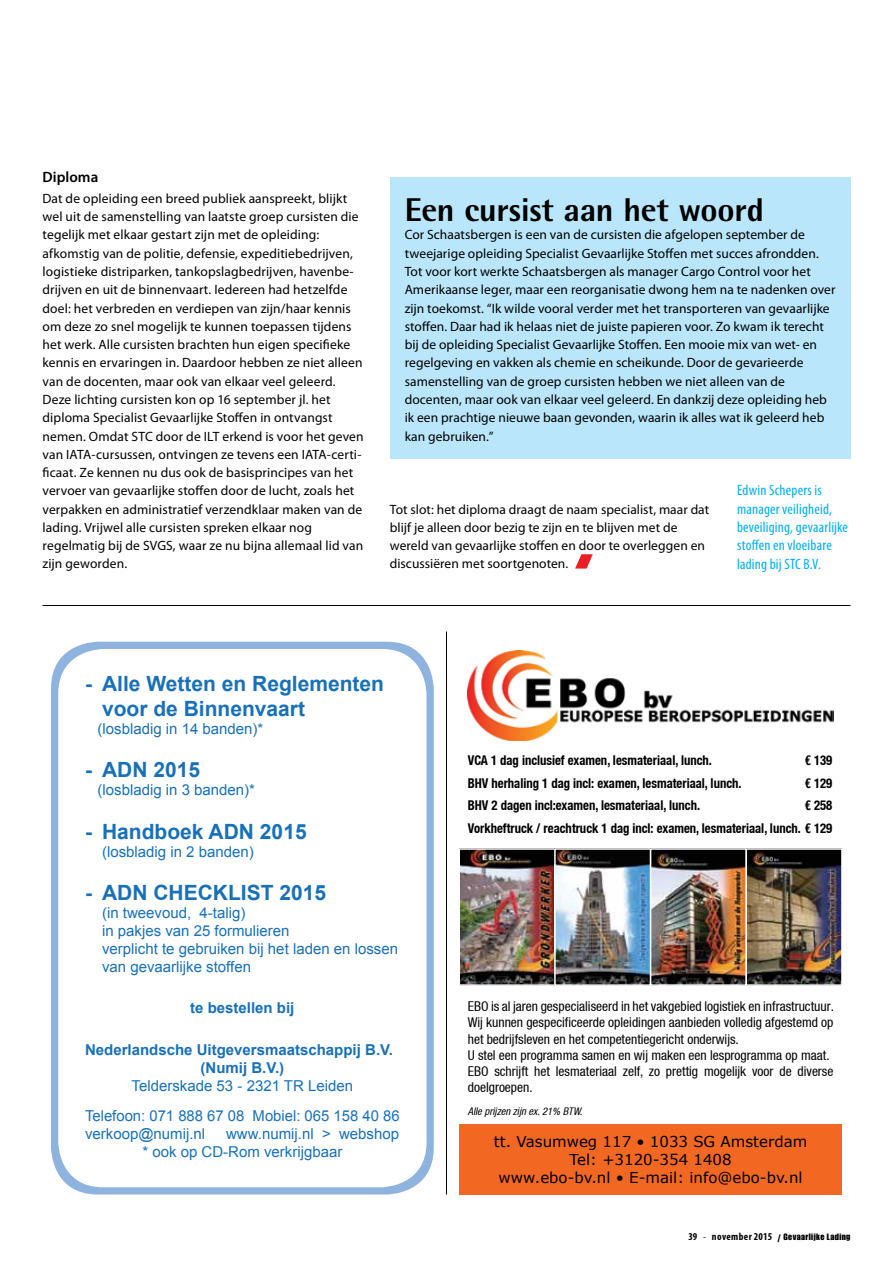
<style>
.page{position:relative;width:893px;height:1263px;background:#fff}
.page>*{position:absolute;margin:0;border:0;box-sizing:border-box;transform-origin:0 0}
.t1{font:800 33px "Rotis Semi Sans Std";letter-spacing:-.005em;color:#000}
.t2{font:700 21px/25.2px "Arial";color:#1870b8}
.t3{font:15px/18px "Arial";color:#1870b8}
.t4{font:condensed 15px/18.3px "Myriad Pro";letter-spacing:.015em;color:#00aeef}
.t5{font:15px/18px "Verdana";color:#000;text-align:center}
.t6{font:700 15px/18px "Arial";color:#1870b8;text-align:center}
.t7{font:600 15px "Myriad Pro";letter-spacing:.005em;color:#000}
.t8{font:13.5px/18.3px "Myriad Pro";letter-spacing:.005em;color:#000}
.t9{font:condensed 13.5px/16.2px "Helvetica Neue LT";color:#000}
.t10{font:700 condensed 13.5px/22.5px "Helvetica Neue LT";color:#000;text-align:right;scale:.94 1}
.t11{font:italic condensed 10.5px "Helvetica Neue LT";color:#000}
.t12{font:9px "Impact LT Std";letter-spacing:.045em;color:#000}
.s1{font-family:"Myriad Pro";font-weight:700;font-stretch:condensed;font-size:10.5px}
.s2{font-family:"Myriad Pro";font-stretch:condensed;font-size:10.5px}
.s3{font-size:10.5px}
</style>
<div class="page">
<svg style="left:575px;top:554px;width:18px;height:14px"></svg>
<div style="left:390px;top:178px;width:460px;height:281px;background:#b9e6fa"></div>
<hr style="left:43px;top:605px;width:807px;height:1px;background:#000">
<div style="left:51px;top:642px;width:383px;height:552px;background:#8eb3df;border-radius:47px"></div>
<div style="left:58px;top:649px;width:368px;height:538px;background:#fff;border-radius:45px"></div>
<img style="left:468px;top:650px;width:365px;height:91px">
<img style="left:462px;top:851px;width:377px;height:132px">
<div style="left:459px;top:848px;width:97px;height:138px;border:2px solid #fff"></div>
<div style="left:554px;top:848px;width:97px;height:138px;border:2px solid #fff"></div>
<div style="left:459px;top:1124px;width:383px;height:70px;background:#f26722"></div>
<div style="left:650px;top:848px;width:97px;height:138px;border:2px solid #fff"></div>
<div style="left:745px;top:848px;width:97px;height:138px;border:2px solid #fff"></div>
<hr style="left:446px;top:631px;width:1px;height:563px;background:#000">
<p class="t7" style="left:43px;top:167px;width:57px">Diploma</p>
<p class="t8" style="left:43px;top:189px;width:323px">Dat de opleiding een breed publiek aanspreekt, blijkt wel uit de samenstelling van laatste groep cursisten die tegelijk met elkaar gestart zijn met de opleiding: afkomstig van de politie, defensie, expeditiebedrijven, logistieke distriparken, tankopslagbedrijven, havenbe&shy;drijven en uit de binnenvaart. Iedereen had hetzelfde doel: het verbreden en verdiepen van zijn/haar kennis om deze zo snel mogelijk te kunnen toepassen tijdens het werk. Alle cursisten brachten hun eigen specifieke kennis en ervaringen in. Daardoor hebben ze niet alleen van de docenten, maar ook van elkaar veel geleerd.<br>Deze lichting cursisten kon op 16 september jl. het diploma Specialist Gevaarlijke Stoffen in ontvangst nemen. Omdat STC door de ILT erkend is voor het geven van IATA-cursussen, ontvingen ze tevens een IATA-certi&shy;ficaat. Ze kennen nu dus ook de basisprincipes van het vervoer van gevaarlijke stoffen door de lucht, zoals het verpakken en administratief verzendklaar maken van de lading. Vrijwel alle cursisten spreken elkaar nog regelmatig bij de SVGS, waar ze nu bijna allemaal lid van zijn geworden.</p>
<h1 class="t1" style="left:405px;top:189px;width:361px">Een cursist aan het woord</h1>
<p class="t8" style="left:405px;top:225px;width:432px">Cor Schaatsbergen is een van de cursisten die afgelopen september de tweejarige opleiding Specialist Gevaarlijke Stoffen met succes afrondden.<br>Tot voor kort werkte Schaatsbergen als manager Cargo Control voor het Amerikaanse leger, maar een reorganisatie dwong hem na te nadenken over zijn toekomst. “Ik wilde vooral verder met het transporteren van gevaarlijke stoffen. Daar had ik helaas niet de juiste papieren voor. Zo kwam ik terecht bij de opleiding Specialist Gevaarlijke Stoffen. Een mooie mix van wet- en regelgeving en vakken als chemie en scheikunde. Door de gevarieerde samenstelling van de groep cursisten hebben we niet alleen van de docenten, maar ook van elkaar veel geleerd. En dankzij deze opleiding heb ik een prachtige nieuwe baan gevonden, waarin ik alles wat ik geleerd heb kan gebruiken.”</p>
<p class="t8" style="left:390px;top:500px;width:321px">Tot slot: het diploma draagt de naam specialist, maar dat blijf je alleen door bezig te zijn en te blijven met de wereld van gevaarlijke stoffen en door te overleggen en discussiëren met soortgenoten.</p>
<p class="t4" style="left:737px;top:481px;width:112px">Edwin Schepers is manager veiligheid, beveiliging, gevaarlijke stoffen en vloeibare lading bij STC B.V.</p>
<h2 class="t2" style="left:102px;top:672px;width:284px;text-indent:-17px">- Alle Wetten en Reglementen voor de Binnenvaart</h2>
<p class="t3" style="left:98px;top:720px;width:167px">(losbladig in 14 banden)*</p>
<h2 class="t2" style="left:85px;top:758px;width:117px">- ADN 2015</h2>
<p class="t3" style="left:98px;top:781px;width:159px">(losbladig in 3 banden)*</p>
<h2 class="t2" style="left:85px;top:819px;width:223px">- Handboek ADN 2015</h2>
<p class="t3" style="left:102px;top:842px;width:153px">(losbladig in 2 banden)</p>
<h2 class="t2" style="left:85px;top:880px;width:243px">- ADN CHECKLIST 2015</h2>
<p class="t3" style="left:102px;top:904px;width:297px">(in tweevoud, 4-talig)<br>in pakjes van 25 formulieren<br>verplicht te gebruiken bij het laden en lossen van gevaarlijke stoffen</p>
<p class="t6" style="left:190px;top:999px;width:106px">te bestellen bij</p>
<p class="t6" style="left:85px;top:1041px;width:309px">Nederlandsche Uitgeversmaatschappij B.V. (Numij B.V.)</p>
<p class="t3" style="left:85px;top:1070px;width:316px;line-height:30.6px;text-align:center">Telderskade 53 - 2321 TR Leiden<br>Telefoon: 071 888 67 08 Mobiel: 065 158 40 86</p>
<p class="t3" style="left:85px;top:1125px;width:122px">verkoop@numij.nl</p>
<p class="t3" style="left:142px;top:1125px;width:258px;text-indent:84px">www.numij.nl &gt; webshop * ook op CD-Rom verkrijgbaar</p>
<p class="t10" style="left:468px;top:749px;width:261px">VCA 1 dag inclusief examen, lesmateriaal, lunch.</p>
<p class="t10" style="left:805px;top:749px;width:31px">€ 139</p>
<p class="t10" style="left:468px;top:771px;width:293px">BHV herhaling 1 dag incl: examen, lesmateriaal, lunch.</p>
<p class="t10" style="left:805px;top:771px;width:31px">€ 129</p>
<p class="t10" style="left:468px;top:794px;width:249px">BHV 2 dagen incl:examen, lesmateriaal, lunch.</p>
<p class="t10" style="left:468px;top:794px;width:389px">€ 258<br>Vorkheftruck / reachtruck 1 dag incl: examen, lesmateriaal, lunch. € 129</p>
<p class="t9" style="left:468px;top:998px;width:368px">EBO is al jaren gespecialiseerd in het vakgebied logistiek en infrastructuur.<br>Wij kunnen gespecificeerde opleidingen aanbieden volledig afgestemd op het bedrijfsleven en het competentiegericht onderwijs.<br>U stel een programma samen en wij maken een lesprogramma op maat.<br>EBO schrijft het lesmateriaal zelf, zo prettig mogelijk voor de diverse doelgroepen.</p>
<p class="t11" style="left:468px;top:1105px;width:116px">Alle prijzen zijn ex. 21% BTW.</p>
<p class="t5" style="left:494px;top:1133px;width:315px">tt. Vasumweg 117 • 1033 SG Amsterdam<br>Tel: +3120-354 1408<br>www.ebo-bv.nl • E-mail: info@ebo-bv.nl</p>
<p class="t12" style="left:688px;top:1232px;width:164px"><span class="s1">39</span> <span class="s2">-</span> <span class="s1">november 2015</span> <span class="s3">/</span> Gevaarlijke Lading</p>
</div>
